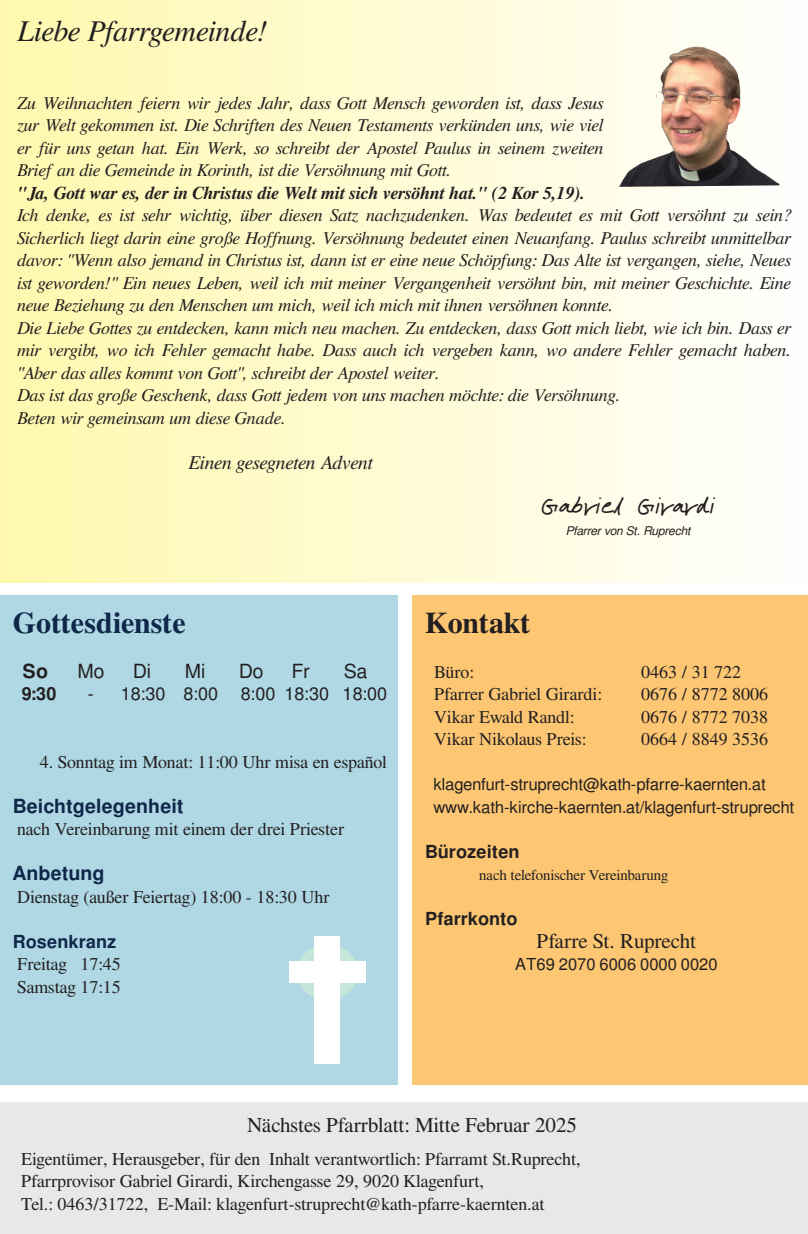
<style>
.page{position:relative;width:808px;height:1234px;background:#fff}
.page>*{position:absolute;margin:0;border:0;box-sizing:border-box;transform-origin:0 0}
.t1{font:42px "Karumbi";color:#231f20}
.t2{font:italic 30px "Free Serif";color:#231f20}
.t3{font:700 30px "Free Serif";letter-spacing:-.005em;color:#0f2749}
.t4{font:700 30px "Free Serif";letter-spacing:-.01em;color:#231f20}
.t5{font:21px "Free Serif";letter-spacing:-.005em;color:#231f20}
.t6{font:700 19.5px "Free Sans";color:#0f2749}
.t7{font:italic 19.5px "Free Serif";color:#231f20}
.t8{font:19.5px "Free Sans";color:#231f20}
.t9{font:700 19.5px "Free Sans";color:#231f20}
.t10{font:italic 18px/22.5px "Free Serif";color:#231f20;text-align:justify}
.t11{font:18px/22.5px "Free Serif";letter-spacing:-.005em;color:#231f20}
.t12{font:italic 700 18px "Free Serif";color:#231f20}
.t13{font:700 18px "Free Sans";color:#231f20}
.t14{font:18px "Free Sans";color:#231f20}
.t15{font:700 18px "Free Sans";letter-spacing:.005em;color:#0f2749}
.t16{font:16.5px/22.5px "Free Sans";color:#231f20}
.t17{font:15px "Free Serif";letter-spacing:-.01em;color:#231f20}
.t18{font:italic 12px "Free Sans";letter-spacing:-.015em;color:#231f20}
</style>
<div class="page">
<div style="left:0;top:0;width:808px;height:582px;background:linear-gradient(to right,#fff8ad,#fffefd)"></div>
<div style="left:0;top:595px;width:397px;height:489px;background:#afd8e4"></div>
<div style="left:298px;top:944px;width:59px;height:55px;background:#c7e6da;border-radius:50%"></div>
<div style="left:412px;top:595px;width:396px;height:489px;background:#fcc673"></div>
<div style="left:0;top:1101px;width:808px;height:132px;background:#e7e8e9"></div>
<div style="left:315px;top:935px;width:25px;height:128px;background:#fff"></div>
<div style="left:289px;top:961px;width:77px;height:21px;background:#fff"></div>
<img style="left:618px;top:46px;width:161px;height:141px">
<h2 class="t2" style="left:17px;top:17px;width:252px">Liebe Pfarrgemeinde!</h2>
<p class="t10" style="left:17px;top:92px;width:588px">Zu Weihnachten feiern wir jedes Jahr, dass Gott Mensch geworden ist, dass Jesus zur Welt gekommen ist. Die Schriften des Neuen Testaments verkünden uns, wie viel er für uns getan hat. Ein Werk, so schreibt der Apostel Paulus in seinem zweiten Brief an die Gemeinde in Korinth, ist die Versöhnung mit Gott.</p>
<p class="t12" style="left:17px;top:184px;width:569px">"Ja, Gott war es, der in Christus die Welt mit sich versöhnt hat." (2 Kor 5,19).</p>
<p class="t10" style="left:17px;top:204px;width:775px;text-align:left">Ich denke, es ist sehr wichtig, über diesen Satz nachzudenken. Was bedeutet es mit Gott versöhnt zu sein?<br>Sicherlich liegt darin eine große Hoffnung. Versöhnung bedeutet einen Neuanfang. Paulus schreibt unmittelbar davor: "Wenn also jemand in Christus ist, dann ist er eine neue Schöpfung: Das Alte ist vergangen, siehe, Neues ist geworden!" Ein neues Leben, weil ich mit meiner Vergangenheit versöhnt bin, mit meiner Geschichte. Eine neue Beziehung zu den Menschen um mich, weil ich mich mit ihnen versöhnen konnte.<br>Die Liebe Gottes zu entdecken, kann mich neu machen. Zu entdecken, dass Gott mich liebt, wie ich bin. Dass er mir vergibt, wo ich Fehler gemacht habe. Dass auch ich vergeben kann, wo andere Fehler gemacht haben. "Aber das alles kommt von Gott", schreibt der Apostel weiter.<br>Das ist das große Geschenk, dass Gott jedem von uns machen möchte: die Versöhnung.<br>Beten wir gemeinsam um diese Gnade.</p>
<p class="t7" style="left:189px;top:453px;width:185px">Einen gesegneten Advent</p>
<h2 class="t3" style="left:13px;top:608px;width:174px">Gottesdienste</h2>
<p class="t9" style="left:23px;top:661px;width:27px">So</p>
<p class="t8" style="left:77px;top:661px;width:28px">Mo</p>
<p class="t8" style="left:133px;top:661px;width:19px">Di</p>
<p class="t8" style="left:185px;top:661px;width:22px">Mi</p>
<p class="t8" style="left:239px;top:661px;width:26px">Do</p>
<p class="t8" style="left:292px;top:661px;width:20px">Fr</p>
<p class="t8" style="left:344px;top:661px;width:25px">Sa</p>
<p class="t13" style="left:22px;top:685px;width:36px">9:30</p>
<p class="t14" style="left:88px;top:685px;width:132px">- 18:30 8:00</p>
<p class="t14" style="left:241px;top:685px;width:148px">8:00 18:30 18:00</p>
<p class="t11" style="left:40px;top:750px;width:349px">4. Sonntag im Monat: 11:00 Uhr misa en español</p>
<p class="t6" style="left:13px;top:796px;width:172px">Beichtgelegenheit</p>
<p class="t11" style="left:17px;top:818px;width:328px">nach Vereinbarung mit einem der drei Priester</p>
<p class="t6" style="left:13px;top:864px;width:93px">Anbetung</p>
<p class="t11" style="left:17px;top:885px;width:314px">Dienstag (außer Feiertag) 18:00 - 18:30 Uhr</p>
<p class="t15" style="left:13px;top:933px;width:105px">Rosenkranz</p>
<p class="t11" style="left:17px;top:953px;width:105px">Freitag 17:45<br>Samstag 17:15</p>
<h1 class="t1" style="left:540px;top:473px;width:177px">Gabriel Girardi</h1>
<p class="t18" style="left:566px;top:525px;width:126px">Pfarrer von St. Ruprecht</p>
<h2 class="t4" style="left:425px;top:608px;width:106px">Kontakt</h2>
<p class="t11" style="left:434px;top:660px;width:41px">Büro:</p>
<p class="t11" style="left:641px;top:660px;width:101px">0463 / 31 722</p>
<p class="t11" style="left:434px;top:683px;width:169px">Pfarrer Gabriel Girardi:</p>
<p class="t11" style="left:641px;top:683px;width:128px">0676 / 8772 8006</p>
<p class="t11" style="left:434px;top:705px;width:142px">Vikar Ewald Randl:</p>
<p class="t11" style="left:641px;top:705px;width:128px">0676 / 8772 7038</p>
<p class="t11" style="left:434px;top:728px;width:153px">Vikar Nikolaus Preis:</p>
<p class="t11" style="left:641px;top:728px;width:128px">0664 / 8849 3536</p>
<p class="t16" style="left:433px;top:773px;width:362px">klagenfurt-struprecht@kath-pfarre-kaernten.at www.kath-kirche-kaernten.at/klagenfurt-struprecht</p>
<p class="t13" style="left:425px;top:843px;width:96px">Bürozeiten</p>
<p class="t17" style="left:479px;top:868px;width:190px">nach telefonischer Vereinbarung</p>
<p class="t13" style="left:425px;top:910px;width:94px">Pfarrkonto</p>
<p class="t5" style="left:536px;top:930px;width:161px">Pfarre St. Ruprecht</p>
<p class="t16" style="left:515px;top:953px;width:204px">AT69 2070 6006 0000 0020</p>
<p class="t5" style="left:247px;top:1114px;width:331px">Nächstes Pfarrblatt: Mitte Februar 2025</p>
<p class="t11" style="left:21px;top:1147px;width:561px">Eigentümer, Herausgeber, für den Inhalt verantwortlich: Pfarramt St.Ruprecht,<br>Pfarrprovisor Gabriel Girardi, Kirchengasse 29, 9020 Klagenfurt,<br>Tel.: 0463/31722, E-Mail: klagenfurt-struprecht@kath-pfarre-kaernten.at</p>
</div>
